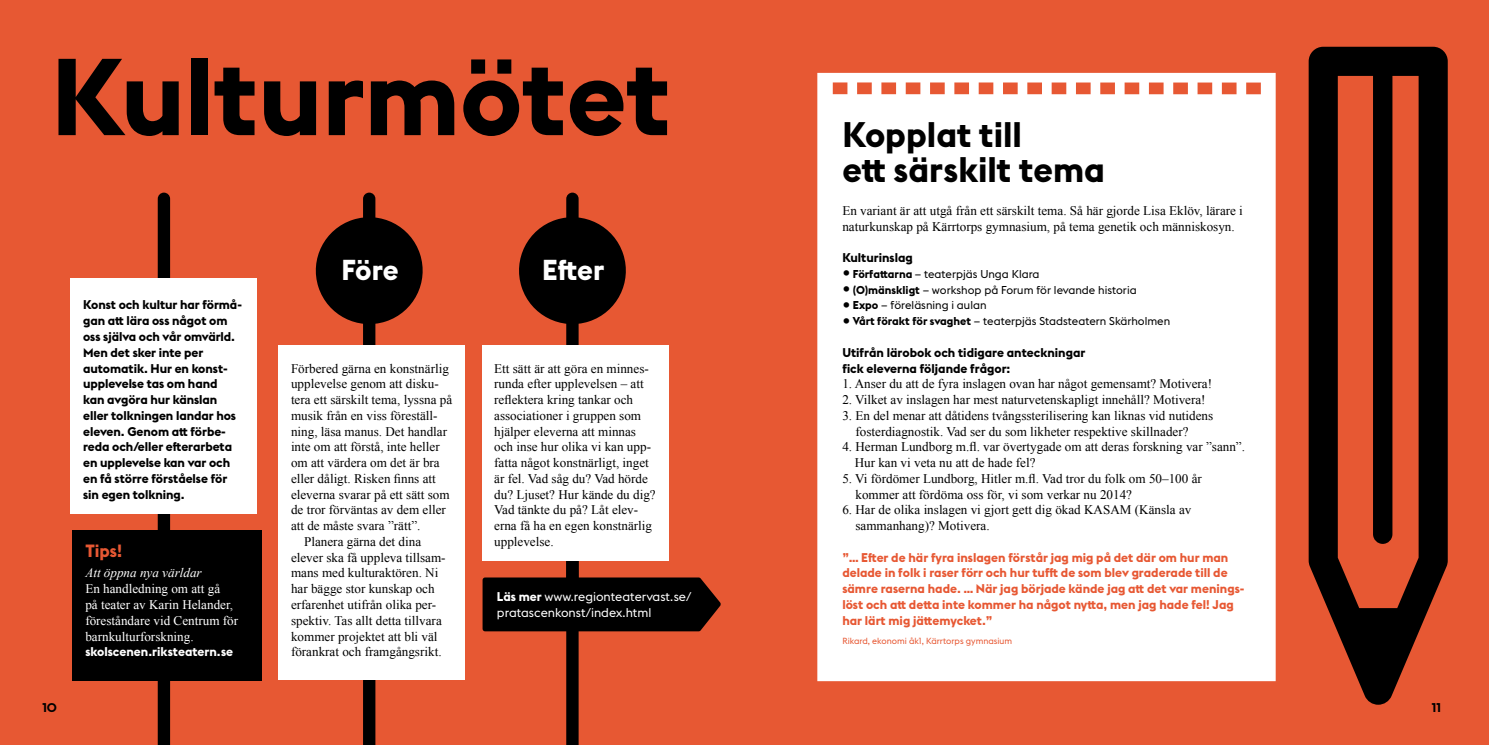
<style>
.page{position:relative;width:1489px;height:745px;background:#fff}
.page>*{position:absolute;margin:0;border:0;box-sizing:border-box;transform-origin:0 0}
.t1{font:700 107.38px "Stockholm Type";color:#000}
.t2{font:700 35px/35px "Stockholm Type";color:#000}
.t3{font:700 28.38px "Stockholm Type";color:#fff}
.t4{font:700 17.5px "Stockholm Type";color:#e75833}
.t5{font:13.12px/15.8px "Times New Roman";color:#000}
.t6{font:13.12px/15.8px "Times New Roman";color:#fff}
.t7{font:italic 13.12px "Times New Roman";color:#fff}
.t8{font:700 12.5px/15.8px "Stockholm Type";letter-spacing:-.005em;color:#000}
.t9{font:700 12.5px/15.8px "Stockholm Type";color:#e75833}
.t10{font:12.5px/16.2px "Stockholm Type";color:#fff}
.t11{font:700 12.5px "Stockholm Type";color:#fff}
.t12{font:11.25px "Stockholm Type";color:#000}
.t13{font:8.75px "Stockholm Type";color:#e75833}
.s1{font-weight:700}
.s2{font-weight:700;font-size:20px}
</style>
<div class="page">
<div style="left:0;top:0;width:744px;height:744px;background:#e75833"></div>
<div style="left:744px;top:0;width:744px;height:744px;background:#e75833"></div>
<div style="left:817px;top:73px;width:458px;height:607px;background:#fff"></div>
<svg style="left:1308px;top:47px;width:139px;height:657px;fill:#000"></svg>
<div style="left:158px;top:192px;width:12px;height:552px;background:#000"></div>
<div style="left:278px;top:345px;width:187px;height:334px;background:#fff"></div>
<div style="left:71px;top:278px;width:186px;height:235px;background:#fff"></div>
<div style="left:73px;top:530px;width:189px;height:150px;background:#000"></div>
<svg style="left:309px;top:192px;width:120px;height:552px"></svg>
<svg style="left:482px;top:192px;width:239px;height:552px"></svg>
<h1 class="t1" style="left:51px;top:21px;width:621px">Kulturmötet</h1>
<p class="t8" style="left:83px;top:296px;width:160px">Konst och kultur har förmå&shy;gan att lära oss något om oss själva och vår omvärld.<br>Men det sker inte per automatik. Hur en konst&shy;upplevelse tas om hand kan avgöra hur känslan eller tolkningen landar hos eleven. Genom att förbe&shy;reda och/eller efterarbeta en upplevelse kan var och en få större förståelse för sin egen tolkning.</p>
<h3 class="t4" style="left:85px;top:538px;width:38px">Tips!</h3>
<p class="t7" style="left:85px;top:563px;width:118px">Att öppna nya världar</p>
<p class="t6" style="left:85px;top:580px;width:154px">En handledning om att gå<br>på teater av Karin Helander, föreståndare vid Centrum för barnkulturforskning.</p>
<p class="t11" style="left:85px;top:642px;width:149px">skolscenen.riksteatern.se</p>
<h3 class="t3" style="left:341px;top:249px;width:59px">Före</h3>
<h3 class="t3" style="left:542px;top:249px;width:64px">Efter</h3>
<p class="t5" style="left:291px;top:360px;width:159px">Förbered gärna en konstnärlig</p>
<p class="t5" style="left:291px;top:375px;width:149px">upplevelse genom att disku-</p>
<p class="t5" style="left:291px;top:391px;width:163px">tera ett särskilt tema, lyssna på</p>
<p class="t5" style="left:291px;top:407px;width:148px">musik från en viss föreställ-</p>
<p class="t5" style="left:291px;top:423px;width:158px">ning, läsa manus. Det handlar</p>
<p class="t5" style="left:291px;top:438px;width:150px">inte om att förstå, inte heller</p>
<p class="t5" style="left:291px;top:454px;width:150px">om att värdera om det är bra</p>
<p class="t5" style="left:291px;top:470px;width:146px">eller dåligt. Risken finns att</p>
<p class="t5" style="left:291px;top:486px;width:160px">eleverna svarar på ett sätt som</p>
<p class="t5" style="left:291px;top:501px;width:156px">de tror förväntas av dem eller</p>
<p class="t5" style="left:291px;top:517px;width:131px">att de måste svara ”rätt”.</p>
<p class="t5" style="left:304px;top:533px;width:118px">Planera gärna det dina</p>
<p class="t5" style="left:291px;top:549px;width:156px">elever ska få uppleva tillsam-</p>
<p class="t5" style="left:291px;top:564px;width:149px">mans med kulturaktören. Ni</p>
<p class="t5" style="left:291px;top:580px;width:145px">har bägge stor kunskap och</p>
<p class="t5" style="left:291px;top:596px;width:147px">erfarenhet utifrån olika per-</p>
<p class="t5" style="left:291px;top:612px;width:152px">spektiv. Tas allt detta tillvara</p>
<p class="t5" style="left:291px;top:627px;width:148px">kommer projektet att bli väl</p>
<p class="t5" style="left:291px;top:643px;width:152px">förankrat och framgångsrikt.</p>
<p class="t5" style="left:494px;top:360px;width:163px">Ett sätt är att göra en minnes&shy;runda efter upplevelsen – att reflektera kring tankar och associationer i gruppen som hjälper eleverna att minnas och inse hur olika vi kan upp&shy;fatta något konstnärligt, inget är fel. Vad såg du? Vad hörde du? Ljuset? Hur kände du dig?<br>Vad tänkte du på? Låt elev&shy;erna få ha en egen konstnärlig upplevelse.</p>
<p class="t10" style="left:497px;top:587px;width:196px"><span class="s1">Läs mer</span> www.regionteatervast.se/ pratascenkonst/index.html</p>
<h2 class="t2" style="left:842px;top:116px;width:264px">Kopplat till<br>ett särskilt tema</h2>
<p class="t5" style="left:842px;top:202px;width:402px">En variant är att utgå från ett särskilt tema. Så här gjorde Lisa Eklöv, lärare i naturkunskap på Kärrtorps gymnasium, på tema genetik och människosyn.</p>
<p class="t8" style="left:842px;top:249px;width:72px">Kulturinslag</p>
<p class="t12" style="left:842px;top:266px;width:199px"><span class="s2">•</span> <span class="s1">Författarna</span> – teaterpjäs Unga Klara</p>
<p class="t12" style="left:842px;top:282px;width:296px"><span class="s2">•</span> <span class="s1">(O)mänskligt</span> – workshop på Forum för levande historia</p>
<p class="t12" style="left:842px;top:297px;width:146px"><span class="s2">•</span> <span class="s1">Expo</span> – föreläsning i aulan</p>
<p class="t12" style="left:842px;top:313px;width:329px"><span class="s2">•</span> <span class="s1">Vårt förakt för svaghet</span> – teaterpjäs Stadsteatern Skärholmen</p>
<p class="t8" style="left:842px;top:343px;width:244px">Utifrån lärobok och tidigare anteckningar fick eleverna följande frågor:</p>
<p class="t5" style="left:842px;top:375px;width:371px">1. Anser du att de fyra inslagen ovan har något gemensamt? Motivera!</p>
<p class="t5" style="left:842px;top:391px;width:365px">2. Vilket av inslagen har mest naturvetenskapligt innehåll? Motivera!</p>
<p class="t5" style="left:855px;top:407px;width:359px;text-indent:-13px">3. En del menar att dåtidens tvångssterilisering kan liknas vid nutidens fosterdiagnostik. Vad ser du som likheter respektive skillnader?</p>
<p class="t5" style="left:854px;top:438px;width:392px;text-indent:-12px">4. Herman Lundborg m.fl. var övertygade om att deras forskning var ”sann”.<br>Hur kan vi veta nu att de hade fel?</p>
<p class="t5" style="left:855px;top:470px;width:348px;text-indent:-13px">5. Vi fördömer Lundborg, Hitler m.fl. Vad tror du folk om 50–100 år kommer att fördöma oss för, vi som verkar nu 2014?</p>
<p class="t5" style="left:855px;top:501px;width:337px;text-indent:-13px">6. Har de olika inslagen vi gjort gett dig ökad KASAM (Känsla av sammanhang)? Motivera.</p>
<p class="t9" style="left:842px;top:548px;width:403px">”… Efter de här fyra inslagen förstår jag mig på det där om hur man delade in folk i raser förr och hur tufft de som blev graderade till de sämre raserna hade. … När jag började kände jag att det var menings&shy;löst och att detta inte kommer ha något nytta, men jag hade fel! Jag har lärt mig jättemycket.”</p>
<p class="t13" style="left:842px;top:634px;width:171px">Rikard, ekonomi åk1, Kärrtorps gymnasium</p>
<p class="t8" style="left:42px;top:698px;width:16px">10</p>
<p class="t8" style="left:1431px;top:698px;width:11px">11</p>
</div>
